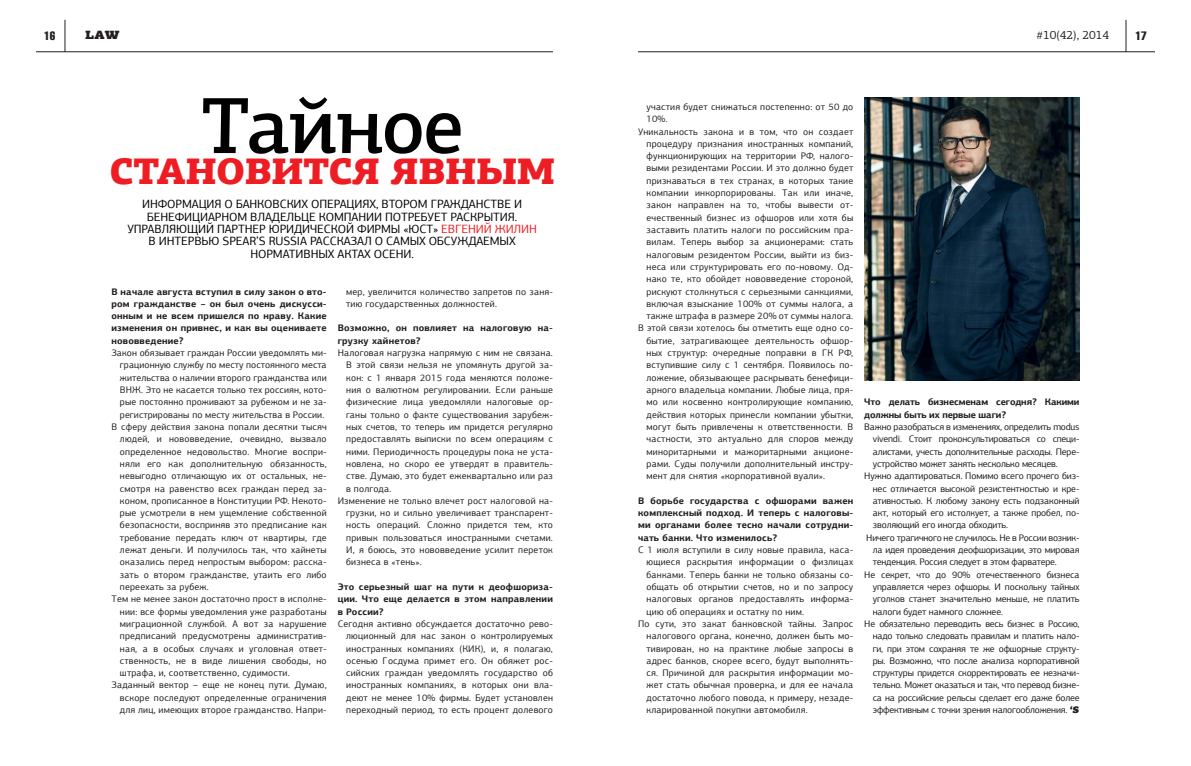
<style>
.page{position:relative;width:1191px;height:766px;background:#fff}
.page>*{position:absolute;margin:0;border:0;box-sizing:border-box;transform-origin:0 0}
.t1{font:500 79.9px "PF Agora Slab Pro";color:#000}
.t2{font:900 37px "PF Agora Slab Pro";color:#ee1d23}
.t3{font:12px/12.3px "PF Agora Sans Pro";letter-spacing:-.01em;color:#000;text-align:center}
.t4{font:12px "PF Agora Slab Pro";color:#231f20}
.t5{font:12px "Helios Compressed";color:#231f20}
.t6{font:900 12px "PF Agora Slab Pro";color:#231f20}
.t7{font:9.5px/12.3px "PF Agora Sans Pro";letter-spacing:.02em;color:#231f20;text-align:justify}
.t8{font:700 9.5px/12.3px "PF Agora Sans Pro";letter-spacing:.02em;color:#231f20;text-align:justify}
.t9{font:700 9.5px/12.3px "PF Agora Sans Pro";letter-spacing:-.01em;color:#231f20}
.s1{color:#ee1d23}
.s2{font-family:"PF Agora Slab Pro";font-weight:900;font-style:italic}
</style>
<div class="page">
<hr style="left:638px;top:51px;width:517px;height:1px;background:#231f20">
<hr style="left:1125px;top:20px;width:1px;height:32px;background:#231f20">
<hr style="left:36px;top:51px;width:517px;height:1px;background:#231f20">
<hr style="left:65px;top:20px;width:1px;height:32px;background:#231f20">
<img style="left:864px;top:98px;width:215px;height:282px">
<p class="t5" style="left:44px;top:28px;width:13px">16</p>
<p class="t6" style="left:85px;top:27px;width:36px">LAW</p>
<p class="t4" style="left:1036px;top:27px;width:74px">#10(42), 2014</p>
<p class="t5" style="left:1135px;top:28px;width:13px">17</p>
<p class="t1" style="left:201px;top:76px;width:265px">Тайное</p>
<p class="t2" style="left:109px;top:147px;width:448px">СТАНОВИТСЯ ЯВНЫМ</p>
<p class="t3" style="left:127px;top:198px;width:411px">ИНФОРМАЦИЯ О БАНКОВСКИХ ОПЕРАЦИЯХ, ВТОРОМ ГРАЖДАНСТВЕ И БЕНЕФИЦИАРНОМ ВЛАДЕЛЬЦЕ КОМПАНИИ ПОТРЕБУЕТ РАСКРЫТИЯ.<br>УПРАВЛЯЮЩИЙ ПАРТНЕР ЮРИДИЧЕСКОЙ ФИРМЫ «ЮСТ» <span class="s1">ЕВГЕНИЙ ЖИЛИН </span>В ИНТЕРВЬЮ SPEAR’S RUSSIA РАССКАЗАЛ О САМЫХ ОБСУЖДАЕМЫХ НОРМАТИВНЫХ АКТАХ ОСЕНИ.</p>
<p class="t8" style="left:111px;top:285px;width:217px">В начале августа вступил в силу закон о вто&shy;ром гражданстве – он был очень дискусси&shy;онным и не всем пришелся по нраву. Какие изменения он привнес, и как вы оцениваете нововведение?</p>
<p class="t7" style="left:120px;top:346px;width:208px;text-indent:-9px">Закон обязывает граждан России уведомлять ми&shy;грационную службу по месту постоянного места жительства о наличии второго гражданства или ВНЖ. Это не касается только тех россиян, кото&shy;рые постоянно проживают за рубежом и не за&shy;регистрированы по месту жительства в России.</p>
<p class="t7" style="left:120px;top:420px;width:208px;text-indent:-9px">В сферу действия закона попали десятки тысяч людей, и нововведение, очевидно, вызвало определенное недовольство. Многие воспри&shy;няли его как дополнительную обязанность, невыгодно отличающую их от остальных, не&shy;смотря на равенство всех граждан перед за&shy;коном, прописанное в Конституции РФ. Некото&shy;рые усмотрели в нем ущемление собственной безопасности, восприняв это предписание как требование передать ключ от квартиры, где лежат деньги. И получилось так, что хайнеты оказались перед непростым выбором: расска&shy;зать о втором гражданстве, утаить его либо переехать за рубеж.</p>
<p class="t7" style="left:120px;top:592px;width:208px;text-indent:-9px">Тем не менее закон достаточно прост в исполне&shy;нии: все формы уведомления уже разработаны миграционной службой. А вот за нарушение предписаний предусмотрены административ&shy;ная, а в особых случаях и уголовная ответ&shy;ственность, не в виде лишения свободы, но штрафа, и, соответственно, судимости.</p>
<p class="t7" style="left:120px;top:679px;width:208px;text-indent:-9px">Заданный вектор – еще не конец пути. Думаю, вскоре последуют определенные ограничения для лиц, имеющих второе гражданство. Напри-</p>
<p class="t7" style="left:346px;top:285px;width:208px">мер, увеличится количество запретов по заня&shy;тию государственных должностей.</p>
<p class="t8" style="left:338px;top:322px;width:217px">Возможно, он повлияет на налоговую на&shy;грузку хайнетов?</p>
<p class="t7" style="left:346px;top:346px;width:208px;text-indent:-9px">Налоговая нагрузка напрямую с ним не связана.<br>В этой связи нельзя не упомянуть другой за&shy;кон: с 1 января 2015 года меняются положе&shy;ния о валютном регулировании. Если раньше физические лица уведомляли налоговые ор&shy;ганы только о факте существования зарубеж&shy;ных счетов, то теперь им придется регулярно предоставлять выписки по всем операциям с ними. Периодичность процедуры пока не уста&shy;новлена, но скоро ее утвердят в правитель&shy;стве. Думаю, это будет ежеквартально или раз в полгода.</p>
<p class="t7" style="left:346px;top:494px;width:208px;text-indent:-9px">Изменение не только влечет рост налоговой на&shy;грузки, но и сильно увеличивает транспарент&shy;ность операций. Сложно придется тем, кто привык пользоваться иностранными счетами.<br>И, я боюсь, это нововведение усилит переток бизнеса в «тень».</p>
<p class="t8" style="left:338px;top:580px;width:217px">Это серьезный шаг на пути к деофшориза&shy;ции. Что еще делается в этом направлении в России?</p>
<p class="t7" style="left:346px;top:617px;width:208px;text-indent:-9px">Сегодня активно обсуждается достаточно рево&shy;люционный для нас закон о контролируемых иностранных компаниях (КИК), и, я полагаю, осенью Госдума примет его. Он обяжет рос&shy;сийских граждан уведомлять государство об иностранных компаниях, в которых они вла&shy;деют не менее 10% фирмы. Будет установлен переходный период, то есть процент долевого</p>
<p class="t7" style="left:646px;top:100px;width:208px">участия будет снижаться постепенно: от 50 до<br>10%.</p>
<p class="t7" style="left:646px;top:125px;width:208px;text-indent:-9px">Уникальность закона и в том, что он создает процедуру признания иностранных компаний, функционирующих на территории РФ, налого&shy;выми резидентами России. И это должно будет признаваться в тех странах, в которых такие компании инкорпорированы. Так или иначе, закон направлен на то, чтобы вывести от&shy;ечественный бизнес из офшоров или хотя бы заставить платить налоги по российским пра&shy;вилам. Теперь выбор за акционерами: стать налоговым резидентом России, выйти из биз&shy;неса или структурировать его по-новому. Од&shy;нако те, кто обойдет нововведение стороной, рискуют столкнуться с серьезными санкциями, включая взыскание 100% от суммы налога, а также штрафа в размере 20% от суммы налога.</p>
<p class="t7" style="left:646px;top:322px;width:208px;text-indent:-9px">В этой связи хотелось бы отметить еще одно со&shy;бытие, затрагивающее деятельность офшор&shy;ных структур: очередные поправки в ГК РФ, вступившие силу с 1 сентября. Появилось по&shy;ложение, обязывающее раскрывать бенефици&shy;арного владельца компании. Любые лица, пря&shy;мо или косвенно контролирующие компанию, действия которых принесли компании убытки, могут быть привлечены к ответственности. В частности, это актуально для споров между миноритарными и мажоритарными акционе&shy;рами. Суды получили дополнительный инстру&shy;мент для снятия «корпоративной вуали».</p>
<p class="t8" style="left:638px;top:494px;width:217px">В борьбе государства с офшорами важен комплексный подход. И теперь с налоговы&shy;ми органами более тесно начали сотрудни&shy;чать банки. Что изменилось?</p>
<p class="t7" style="left:646px;top:543px;width:208px;text-indent:-9px">С 1 июля вступили в силу новые правила, каса&shy;ющиеся раскрытия информации о физлицах банками. Теперь банки не только обязаны со&shy;общать об открытии счетов, но и по запросу налоговых органов предоставлять информа&shy;цию об операциях и остатку по ним.</p>
<p class="t7" style="left:646px;top:617px;width:208px;text-indent:-9px">По сути, это закат банковской тайны. Запрос налогового органа, конечно, должен быть мо&shy;тивирован, но на практике любые запросы в адрес банков, скорее всего, будут выполнять&shy;ся. Причиной для раскрытия информации мо&shy;жет стать обычная проверка, и для ее начала достаточно любого повода, к примеру, незаде&shy;кларированной покупки автомобиля.</p>
<p class="t9" style="left:864px;top:396px;width:217px">Что делать бизнесменам сегодня? Какими должны быть их первые шаги?</p>
<p class="t7" style="left:872px;top:420px;width:208px;text-indent:-9px">Важно разобраться в изменениях, определить modus vivendi. Стоит проконсультироваться со специ&shy;алистами, учесть дополнительные расходы. Пере&shy;устройство может занять несколько месяцев.</p>
<p class="t7" style="left:872px;top:469px;width:208px;text-indent:-9px">Нужно адаптироваться. Помимо всего прочего биз&shy;нес отличается высокой резистентностью и кре&shy;ативностью. К любому закону есть подзаконный акт, который его истолкует, а также пробел, по&shy;зволяющий его иногда обходить.</p>
<p class="t7" style="left:872px;top:531px;width:208px;text-indent:-6px">Ничего трагичного не случилось. Не в России возник&shy;ла идея проведения деофшоризации, это мировая тенденция. Россия следует в этом фарватере.</p>
<p class="t7" style="left:872px;top:568px;width:208px;text-indent:-9px">Не секрет, что до 90% отечественного бизнеса управляется через офшоры. И поскольку тайных уголков станет значительно меньше, не платить налоги будет намного сложнее.</p>
<p class="t7" style="left:872px;top:617px;width:208px;text-indent:-9px">Не обязательно переводить весь бизнес в Россию, надо только следовать правилам и платить нало&shy;ги, при этом сохраняя те же офшорные структу&shy;ры. Возможно, что после анализа корпоративной структуры придется скорректировать ее незначи&shy;тельно. Может оказаться и так, что перевод бизне&shy;са на российские рельсы сделает его даже более эффективным с точки зрения налогообложения. <span class="s2">‘S</span></p>
</div>
